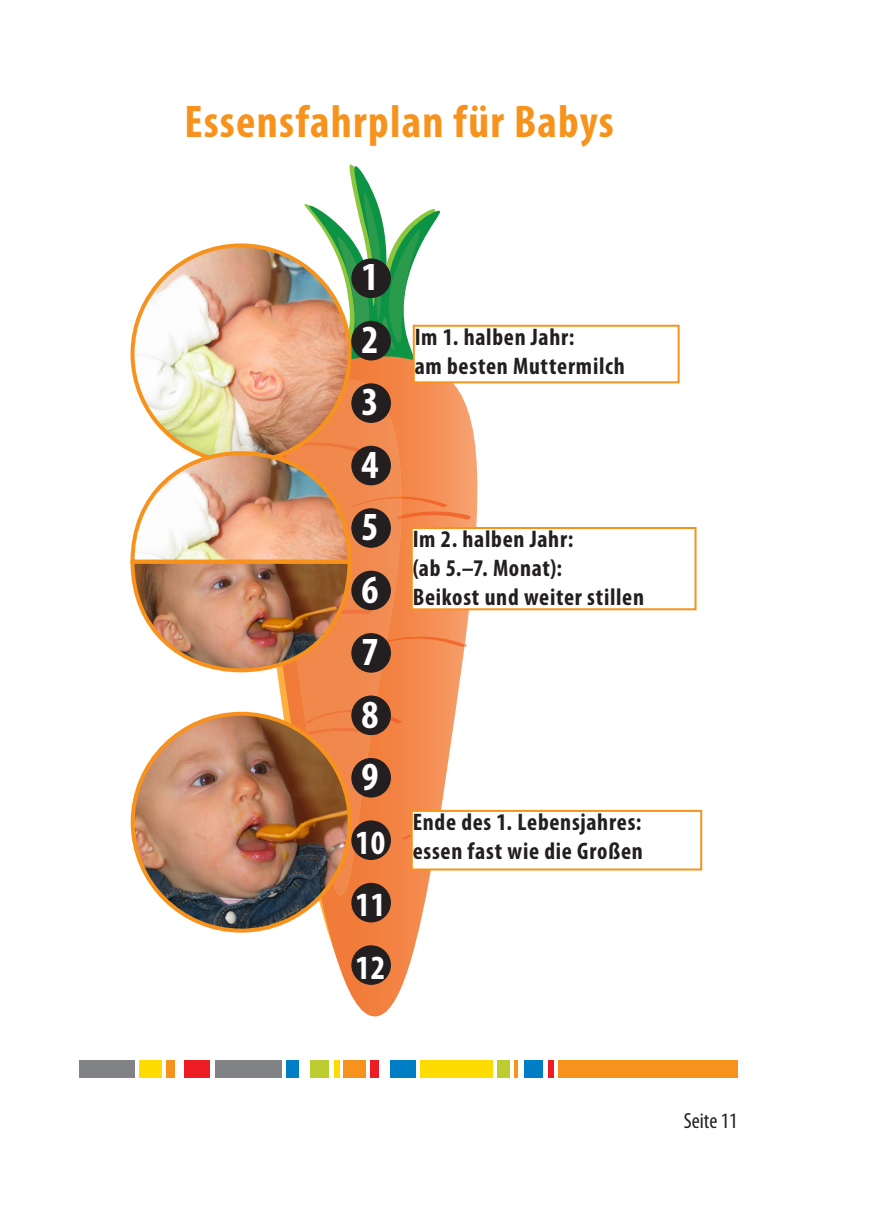
<style>
.page{position:relative;width:874px;height:1225px;background:#fff}
.page>*{position:absolute;margin:0;border:0;box-sizing:border-box;transform-origin:0 0}
.t1{font:700 condensed 46px "Myriad Pro";letter-spacing:.03em;color:#f7931d}
.t2{font:700 condensed 40px/62.4px "Myriad Pro";color:#fff}
.t3{font:700 condensed 34px "Myriad Pro";color:#fff}
.t4{font:700 condensed 24px/29px "Myriad Pro";letter-spacing:.03em;color:#231f20}
.t5{font:condensed 22px "Myriad Pro";color:#231f20}
</style>
<div class="page">
<div style="left:558px;top:1060px;width:179px;height:17px;background:#f7931d"></div>
<div style="left:548px;top:1060px;width:6px;height:17px;background:#ee1d23"></div>
<div style="left:524px;top:1060px;width:18px;height:17px;background:#007ec5"></div>
<div style="left:497px;top:1060px;width:12px;height:17px;background:#bdcd31"></div>
<div style="left:420px;top:1060px;width:72px;height:17px;background:#ffdc01"></div>
<div style="left:370px;top:1060px;width:8px;height:17px;background:#ee1d23"></div>
<div style="left:344px;top:1060px;width:22px;height:17px;background:#f7931d"></div>
<div style="left:389px;top:1060px;width:26px;height:17px;background:#007ec5"></div>
<div style="left:333px;top:1060px;width:6px;height:17px;background:#ffdc01"></div>
<div style="left:310px;top:1060px;width:18px;height:17px;background:#bdcd31"></div>
<div style="left:286px;top:1060px;width:12px;height:17px;background:#007ec5"></div>
<div style="left:215px;top:1060px;width:66px;height:17px;background:#808285"></div>
<div style="left:166px;top:1060px;width:8px;height:17px;background:#f7931d"></div>
<div style="left:139px;top:1060px;width:22px;height:17px;background:#ffdc01"></div>
<div style="left:184px;top:1060px;width:26px;height:17px;background:#ee1d23"></div>
<div style="left:79px;top:1060px;width:56px;height:17px;background:#808285"></div>
<svg style="left:514px;top:1060px;width:3px;height:17px"></svg>
<svg style="left:303px;top:164px;width:139px;height:192px"></svg>
<svg style="left:251px;top:356px;width:240px;height:660px"></svg>
<svg style="left:401px;top:636px;width:66px;height:11px"></svg>
<svg style="left:390px;top:711px;width:13px;height:12px"></svg>
<svg style="left:401px;top:833px;width:9px;height:8px"></svg>
<svg style="left:350px;top:901px;width:2px;height:9px"></svg>
<img style="left:283px;top:380px;width:118px;height:342px">
<img style="left:301px;top:442px;width:79px;height:14px">
<img style="left:353px;top:496px;width:43px;height:11px">
<svg style="left:396px;top:496px;width:75px;height:23px;background:#f3884e"></svg>
<img style="left:305px;top:723px;width:69px;height:172px">
<img style="left:305px;top:709px;width:47px;height:14px">
<img style="left:307px;top:727px;width:60px;height:8px">
<img style="left:353px;top:609px;width:19px;height:9px">
<img style="left:132px;top:245px;width:217px;height:217px;border-radius:108px">
<img style="left:130px;top:444px;width:223px;height:230px">
<img style="left:133px;top:714px;width:216px;height:216px;border-radius:108px">
<div style="left:413px;top:326px;width:265px;height:56px;background:#fff"></div>
<div style="left:412px;top:325px;width:267px;height:58px;border:2px solid #f7931d"></div>
<div style="left:411px;top:528px;width:284px;height:81px;background:#fff"></div>
<div style="left:410px;top:527px;width:286px;height:83px;border:2px solid #f7931d"></div>
<div style="left:411px;top:811px;width:289px;height:58px;background:#fff"></div>
<div style="left:410px;top:810px;width:291px;height:60px;border:2px solid #f7931d"></div>
<div style="left:351px;top:258px;width:40px;height:40px;background:#231f20;border-radius:50%"></div>
<div style="left:351px;top:321px;width:40px;height:39px;background:#231f20;border-radius:50%"></div>
<div style="left:351px;top:446px;width:40px;height:39px;background:#231f20;border-radius:50%"></div>
<div style="left:351px;top:383px;width:40px;height:40px;background:#231f20;border-radius:50%"></div>
<div style="left:351px;top:508px;width:40px;height:40px;background:#231f20;border-radius:50%"></div>
<div style="left:351px;top:570px;width:40px;height:40px;background:#231f20;border-radius:50%"></div>
<div style="left:351px;top:695px;width:40px;height:40px;background:#231f20;border-radius:50%"></div>
<div style="left:351px;top:633px;width:40px;height:39px;background:#231f20;border-radius:50%"></div>
<div style="left:351px;top:758px;width:40px;height:39px;background:#231f20;border-radius:50%"></div>
<div style="left:351px;top:820px;width:40px;height:40px;background:#231f20;border-radius:50%"></div>
<div style="left:351px;top:945px;width:40px;height:40px;background:#231f20;border-radius:50%"></div>
<div style="left:351px;top:883px;width:40px;height:39px;background:#231f20;border-radius:50%"></div>
<h1 class="t1" style="left:184px;top:93px;width:431px">Essensfahrplan für Babys</h1>
<h2 class="t2" style="left:361px;top:245px;width:19px">1<br>2</h2>
<h2 class="t2" style="left:361px;top:370px;width:19px">3</h2>
<h2 class="t2" style="left:361px;top:432px;width:19px">4</h2>
<h2 class="t2" style="left:361px;top:495px;width:19px">5<br>6</h2>
<h2 class="t2" style="left:361px;top:620px;width:19px">7</h2>
<h2 class="t2" style="left:361px;top:682px;width:19px">8</h2>
<h2 class="t2" style="left:361px;top:744px;width:19px">9</h2>
<h3 class="t3" style="left:355px;top:821px;width:31px">10</h3>
<h3 class="t3" style="left:355px;top:883px;width:31px">11</h3>
<h3 class="t3" style="left:355px;top:946px;width:31px">12</h3>
<p class="t4" style="left:414px;top:322px;width:211px">Im 1. halben Jahr:<br>am besten Muttermilch</p>
<p class="t4" style="left:412px;top:524px;width:233px">Im 2. halben Jahr:<br>(ab 5.–7. Monat):<br>Beikost und weiter stillen</p>
<p class="t4" style="left:412px;top:807px;width:231px">Ende des 1. Lebensjahres: essen fast wie die Großen</p>
<p class="t5" style="left:683px;top:1107px;width:55px">Seite 11</p>
</div>
